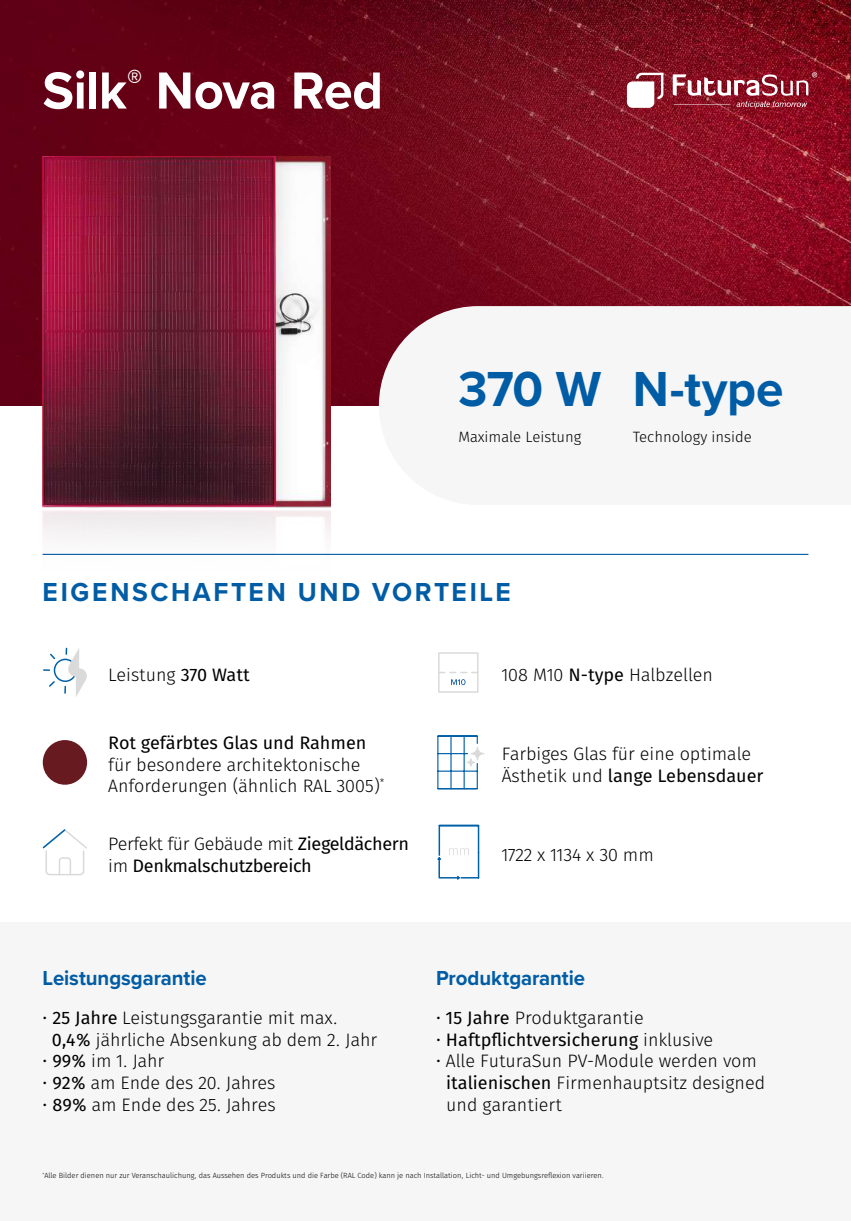
<style>
.page{position:relative;width:851px;height:1221px;background:#fff}
.page>*{position:absolute;margin:0;border:0;box-sizing:border-box;transform-origin:0 0}
.t1{font:700 54px "Proxima Nova";letter-spacing:-.01em;color:#fff}
.t2{font:700 51px "Proxima Nova";letter-spacing:-.005em;color:#005ca5}
.t3{font:700 27px "Proxima Nova";letter-spacing:.1em;color:#005ca5}
.t4{font:700 21px "Proxima Nova";letter-spacing:-.005em;color:#005ca5}
.t5{font:18px/21.6px "Fira Sans OT Light";color:#000}
.t6{font:18px "Fira Sans OT";color:#000}
.t7{font:18px "Fira Sans OT Light";letter-spacing:-.02em;color:#000}
.t8{font:18px "Fira Sans OT";letter-spacing:-.02em;color:#000}
.t9{font:15px "Fira Sans OT Light";color:#000}
.t10{font:7.5px "Fira Sans OT Light";color:#000}
.s1{font-family:"Fira Sans OT"}
.s2{font-family:"Fira Sans OT Light"}
</style>
<div class="page">
<img style="left:0;top:0;width:850px;height:405px">
<div style="left:379px;top:306px;width:471px;height:99px;background:#f6f6f6"></div>
<div style="left:0;top:922px;width:850px;height:298px;background:#f6f6f6"></div>
<svg style="left:627px;top:73px;width:36px;height:35px"></svg>
<svg style="left:672px;top:72px;width:145px;height:36px;background:#a34351"></svg>
<hr style="left:43px;top:554px;width:765px;height:1px;background:#005ca5">
<svg style="left:451px;top:679px;width:14px;height:6px"></svg>
<div style="left:438px;top:652px;width:40px;height:40px;border:2px solid #dadada"></div>
<svg style="left:438px;top:671px;width:39px;height:2px"></svg>
<svg style="left:43px;top:647px;width:44px;height:50px"></svg>
<img style="left:43px;top:157px;width:287px;height:398px">
<svg style="left:437px;top:824px;width:43px;height:56px"></svg>
<div style="left:43px;top:740px;width:44px;height:44px;background:#671a20;border-radius:50%"></div>
<svg style="left:42px;top:829px;width:45px;height:47px"></svg>
<svg style="left:437px;top:735px;width:41px;height:54px"></svg>
<svg style="left:471px;top:747px;width:13px;height:13px"></svg>
<div style="left:470px;top:746px;width:14px;height:14px;border:1px solid #dadada;border-radius:50%"></div>
<svg style="left:467px;top:758px;width:7px;height:8px"></svg>
<div style="left:466px;top:758px;width:9px;height:8px;border:1px solid #dadada;border-radius:50%"></div>
<h1 class="t1" style="left:43px;top:50px;width:342px">Silk<sup>®</sup> Nova Red</h1>
<h2 class="t2" style="left:458px;top:350px;width:144px">370 W</h2>
<p class="t9" style="left:458px;top:426px;width:125px">Maximale Leistung</p>
<h2 class="t2" style="left:632px;top:350px;width:152px">N-type</h2>
<p class="t9" style="left:632px;top:426px;width:120px">Technology inside</p>
<h3 class="t3" style="left:42px;top:572px;width:469px">EIGENSCHAFTEN UND VORTEILE</h3>
<p class="t5" style="left:108px;top:665px;width:143px">Leistung <span class="s1">370 Watt</span></p>
<p class="t5" style="left:502px;top:665px;width:212px">108 M10 <span class="s1">N-type</span> Halbzellen</p>
<p class="t6" style="left:108px;top:730px;width:260px">Rot gefärbtes Glas und Rahmen</p>
<p class="t5" style="left:108px;top:755px;width:278px">für besondere architektonische<br>Anforderungen (ähnlich RAL 3005)<sup>*</sup></p>
<p class="t7" style="left:108px;top:831px;width:302px">Perfekt für Gebäude mit <span class="s1">Ziegeldächern</span></p>
<p class="t8" style="left:108px;top:852px;width:205px"><span class="s2">im</span> Denkmalschutzbereich</p>
<p class="t5" style="left:501px;top:744px;width:251px">Farbiges Glas für eine optimale</p>
<p class="t6" style="left:501px;top:762px;width:263px"><span class="s2">Ästhetik und</span> lange Lebensdauer</p>
<p class="t5" style="left:501px;top:844px;width:154px">1722 x 1134 x 30 mm</p>
<p class="t4" style="left:43px;top:962px;width:166px">Leistungsgarantie</p>
<p class="t4" style="left:436px;top:962px;width:150px">Produktgarantie</p>
<p class="t5" style="left:43px;top:1008px;width:296px"><span class="s1">· 25 Jahre</span> Leistungsgarantie mit max.</p>
<p class="t5" style="left:52px;top:1029px;width:326px"><span class="s1">0,4%</span> jährliche Absenkung ab dem 2. Jahr</p>
<p class="t5" style="left:43px;top:1051px;width:123px"><span class="s1">· 99%</span> im 1. Jahr</p>
<p class="t5" style="left:43px;top:1073px;width:234px"><span class="s1">· 92%</span> am Ende des 20. Jahres</p>
<p class="t5" style="left:43px;top:1094px;width:234px"><span class="s1">· 89%</span> am Ende des 25. Jahres</p>
<p class="t5" style="left:436px;top:1008px;width:209px"><span class="s1">· 15 Jahre</span> Produktgarantie</p>
<p class="t6" style="left:436px;top:1026px;width:279px">· Haftpflichtversicherung <span class="s2">inklusive</span></p>
<p class="t5" style="left:446px;top:1051px;width:320px;text-indent:-10px"><span class="s1">·</span> Alle FuturaSun PV-Module werden vom <span class="s1">italienischen</span> Firmenhauptsitz designed und garantiert</p>
<p class="t10" style="left:43px;top:1170px;width:562px"><sup>*</sup>Alle Bilder dienen nur zur Veranschaulichung, das Aussehen des Produkts und die Farbe (RAL Code) kann je nach Installation, Licht- und Umgebungsreflexion variieren.</p>
</div>
